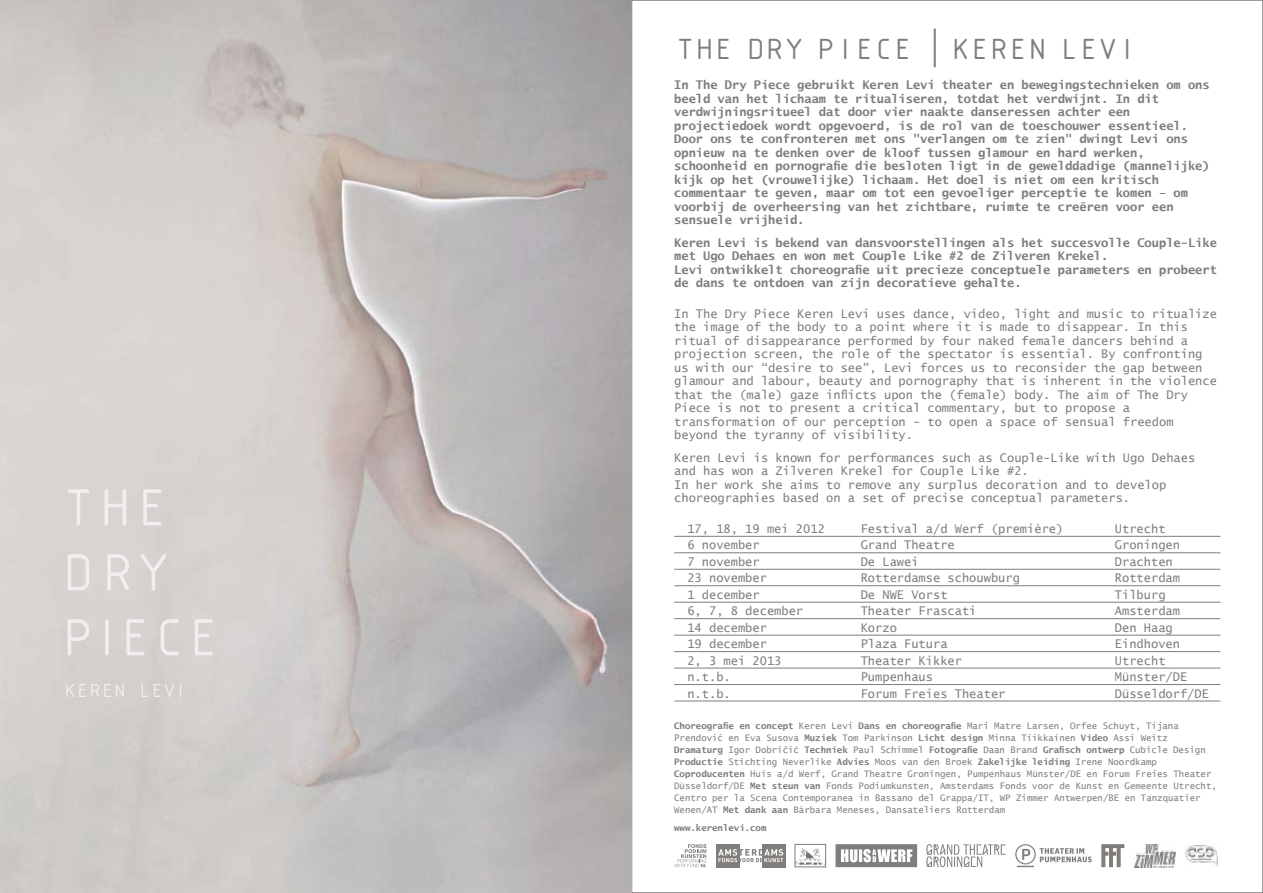
<style>
.page{position:relative;width:1263px;height:893px;background:#fff}
.page>*{position:absolute;margin:0;border:0;box-sizing:border-box;transform-origin:0 0}
.t1{font:56.1px/64.9px "ISOCTEUR";letter-spacing:-.09em;color:#f1eeef}
.t2{font:31.5px "ISOCTEUR";letter-spacing:-.1em;color:#807d7a}
.t3{font:20.4px "ISOCTEUR";letter-spacing:-.1em;color:#f1eeef}
.t4{font:12px/16.5px "Lucida Sans Typewriter";color:#807d7a}
.t5{font:700 12px/13.5px "Lucida Sans Typewriter";color:#807d7a}
.t6{font:9px/12px "Lucida Sans Typewriter";color:#807d7a}
.t7{font:700 9px "Lucida Sans Typewriter";color:#807d7a}
.s1{font-weight:700}
</style>
<div class="page">
<hr style="left:674px;top:536px;width:546px;height:1px;background:#807d7a">
<hr style="left:674px;top:552px;width:546px;height:1px;background:#807d7a">
<hr style="left:674px;top:569px;width:546px;height:1px;background:#807d7a">
<hr style="left:674px;top:585px;width:546px;height:1px;background:#807d7a">
<hr style="left:674px;top:602px;width:546px;height:1px;background:#807d7a">
<hr style="left:674px;top:618px;width:546px;height:1px;background:#807d7a">
<hr style="left:674px;top:635px;width:546px;height:1px;background:#807d7a">
<hr style="left:674px;top:651px;width:546px;height:1px;background:#807d7a">
<hr style="left:674px;top:684px;width:546px;height:1px;background:#807d7a">
<hr style="left:674px;top:668px;width:546px;height:1px;background:#807d7a">
<hr style="left:674px;top:701px;width:546px;height:1px;background:#807d7a">
<img style="left:0;top:0;width:631px;height:893px">
<svg style="left:674px;top:844px;width:32px;height:23px"></svg>
<svg style="left:926px;top:844px;width:79px;height:23px"></svg>
<div style="left:716px;top:844px;width:23px;height:23px;background:#807d7a"></div>
<div style="left:762px;top:844px;width:23px;height:23px;background:#807d7a"></div>
<svg style="left:718px;top:849px;width:65px;height:13px"></svg>
<svg style="left:835px;top:844px;width:82px;height:23px"></svg>
<svg style="left:1015px;top:844px;width:77px;height:23px"></svg>
<img style="left:1184px;top:845px;width:34px;height:22px">
<img style="left:797px;top:848px;width:27px;height:17px">
<img style="left:1134px;top:844px;width:42px;height:23px">
<svg style="left:1101px;top:844px;width:23px;height:23px"></svg>
<div style="left:795px;top:844px;width:31px;height:23px;border:1px solid #807d7a"></div>
<h1 class="t1" style="left:59px;top:473px;width:167px">THE<br>DRY<br>PIECE</h1>
<h3 class="t3" style="left:63px;top:677px;width:126px">KEREN LEVI</h3>
<h2 class="t2" style="left:674px;top:29px;width:466px">THE DRY PIECE | KEREN LEVI</h2>
<p class="t5" style="left:674px;top:78px;width:537px">In The Dry Piece gebruikt Keren Levi theater en bewegingstechnieken om ons beeld van het lichaam te ritualiseren, totdat het verdwijnt. In dit verdwijningsritueel dat door vier naakte danseressen achter een projectiedoek wordt opgevoerd, is de rol van de toeschouwer essentieel.<br>Door ons te confronteren met ons "verlangen om te zien" dwingt Levi ons opnieuw na te denken over de kloof tussen glamour en hard werken, schoonheid en pornografie die besloten ligt in de gewelddadige (mannelijke) kijk op het (vrouwelijke) lichaam. Het doel is niet om een kritisch commentaar te geven, maar om tot een gevoeliger perceptie te komen – om voorbij de overheersing van het zichtbare, ruimte te creëren voor een sensuele vrijheid.</p>
<p class="t5" style="left:674px;top:236px;width:544px">Keren Levi is bekend van dansvoorstellingen als het succesvolle Couple-Like met Ugo Dehaes en won met Couple Like #2 de Zilveren Krekel.<br>Levi ontwikkelt choreografie uit precieze conceptuele parameters en probeert de dans te ontdoen van zijn decoratieve gehalte.</p>
<p class="t4" style="left:674px;top:307px;width:544px;line-height:13.5px">In The Dry Piece Keren Levi uses dance, video, light and music to ritualize the image of the body to a point where it is made to disappear. In this ritual of disappearance performed by four naked female dancers behind a projection screen, the role of the spectator is essential. By confronting us with our “desire to see", Levi forces us to reconsider the gap between glamour and labour, beauty and pornography that is inherent in the violence that the (male) gaze inflicts upon the (female) body. The aim of The Dry Piece is not to present a critical commentary, but to propose a transformation of our perception - to open a space of sensual freedom beyond the tyranny of visibility.</p>
<p class="t4" style="left:674px;top:451px;width:522px;line-height:13.5px">Keren Levi is known for performances such as Couple-Like with Ugo Dehaes and has won a Zilveren Krekel for Couple Like #2.<br>In her work she aims to remove any surplus decoration and to develop choreographies based on a set of precise conceptual parameters.</p>
<p class="t4" style="left:687px;top:520px;width:139px">17, 18, 19 mei 2012<br>6 november<br>7 november<br>23 november<br>1 december<br>6, 7, 8 december<br>14 december<br>19 december<br>2, 3 mei 2013 n.t.b.<br>n.t.b.</p>
<p class="t4" style="left:861px;top:520px;width:204px">Festival a/d Werf (première)<br>Grand Theatre<br>De Lawei<br>Rotterdamse schouwburg<br>De NWE Vorst<br>Theater Frascati<br>Korzo<br>Plaza Futura<br>Theater Kikker<br>Pumpenhaus<br>Forum Freies Theater</p>
<p class="t4" style="left:1115px;top:520px;width:96px">Utrecht<br>Groningen<br>Drachten<br>Rotterdam<br>Tilburg<br>Amsterdam<br>Den Haag<br>Eindhoven<br>Utrecht<br>Münster/DE<br>Düsseldorf/DE</p>
<p class="t6" style="left:674px;top:720px;width:544px"><span class="s1">Choreografie en concept</span> Keren Levi <span class="s1">Dans en choreografie</span> Mari Matre Larsen, Orfee Schuyt, Tijana Prendović en Eva Susova <span class="s1">Muziek</span> Tom Parkinson <span class="s1">Licht design</span> Minna Tiikkainen <span class="s1">Video</span> Assi Weitz <span class="s1">Dramaturg</span> Igor Dobričić <span class="s1">Techniek</span> Paul Schimmel <span class="s1">Fotografie</span> Daan Brand <span class="s1">Grafisch ontwerp</span> Cubicle Design <span class="s1">Productie</span> Stichting Neverlike <span class="s1">Advies</span> Moos van den Broek <span class="s1">Zakelijke leiding</span> Irene Noordkamp <span class="s1">Coproducenten</span> Huis a/d Werf, Grand Theatre Groningen, Pumpenhaus Münster/DE en Forum Freies Theater Düsseldorf/DE <span class="s1">Met steun van</span> Fonds Podiumkunsten, Amsterdams Fonds voor de Kunst en Gemeente Utrecht, Centro per la Scena Contemporanea in Bassano del Grappa/IT, WP Zimmer Antwerpen/BE en Tanzquatier Wenen/AT <span class="s1">Met dank aan</span> Bàrbara Meneses, Dansateliers Rotterdam</p>
<p class="t7" style="left:674px;top:823px;width:94px">www.kerenlevi.com</p>
</div>
